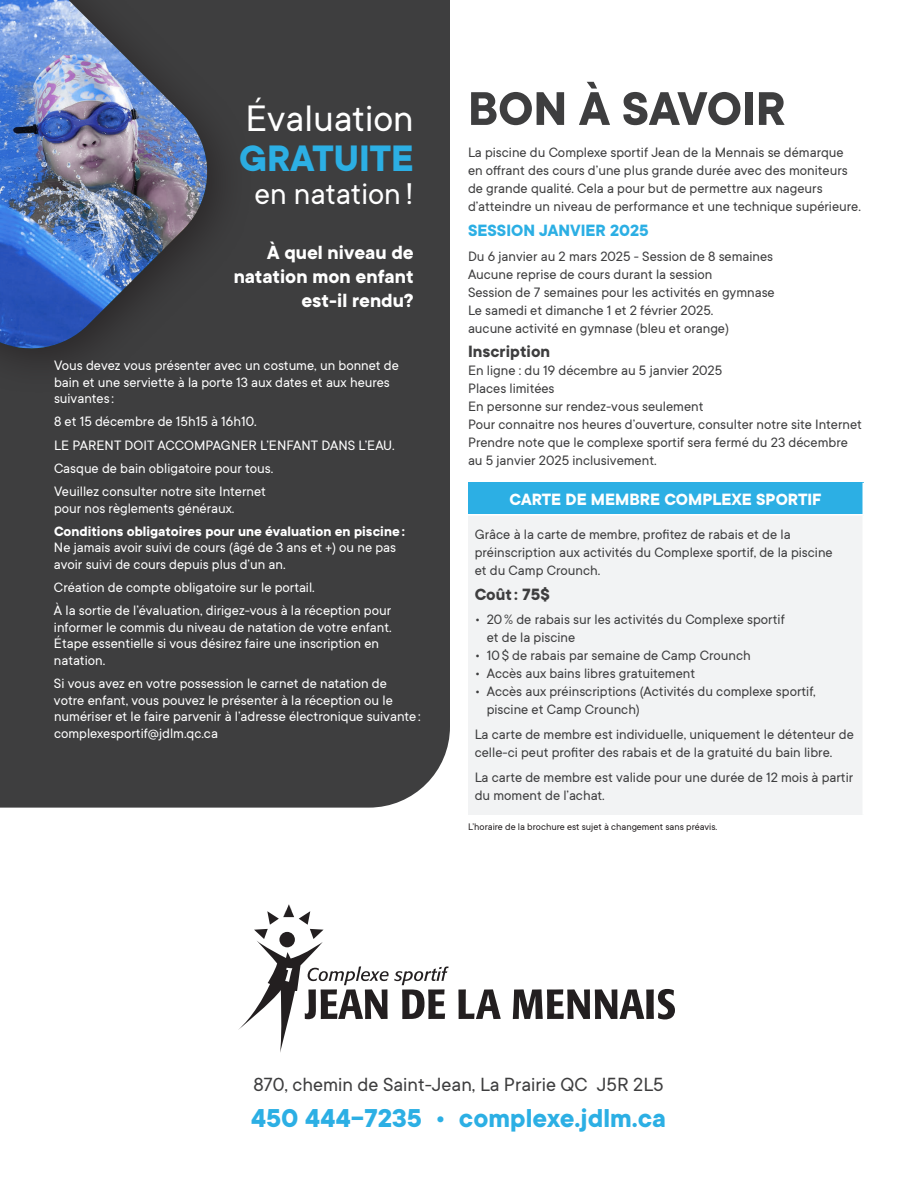
<style>
.page{position:relative;width:918px;height:1188px;background:#fff}
.page>*{position:absolute;margin:0;border:0;box-sizing:border-box;transform-origin:0 0}
.t1{font:700 51.9px "TT Commons";color:#3e3e3f}
.t2{font:40.5px/40.5px "TT Commons";color:#fff}
.t3{font:33px "TT Commons";color:#fff}
.t4{font:700 28.5px "TT Commons";color:#2cafe4}
.t5{font:700 21px/24px "TT Commons";color:#fff;text-align:right}
.t6{font:21px "TT Commons";color:#3e3e3f}
.t7{font:700 18px "TT Commons";color:#fff}
.t8{font:700 18px "TT Commons";color:#3e3e3f}
.t9{font:700 18px "TT Commons";color:#2cafe4}
.t10{font:15px/18px "TT Commons";color:#3e3e3f}
.t11{font:15px/16.5px "TT Commons";color:#fff}
.note{font:10.5px "TT Commons";color:#231f20}
.s1{font-weight:700;color:#2cafe4}
.s2{font-weight:700}
</style>
<div class="page">
<svg style="left:238px;top:904px;width:437px;height:149px"></svg>
<div style="left:279px;top:932px;width:16px;height:15px;background:#231f20;border-radius:50%"></div>
<div style="left:0;top:0;width:450px;height:808px;background:#3e3e3f"></div>
<div style="left:468px;top:483px;width:395px;height:32px;background:#2cafe4"></div>
<div style="left:468px;top:515px;width:395px;height:300px;background:#f2f3f4"></div>
<hr style="left:862px;top:483px;width:2px;height:31px;background:#fff">
<hr style="left:468px;top:514px;width:396px;height:2px;background:#fff">
<hr style="left:862px;top:516px;width:2px;height:299px;background:#fff">
<div style="left:0;top:0;width:253px;height:395px;background:#3e3e3f"></div>
<img style="left:0;top:0;width:215px;height:356px">
<p class="t2" style="left:239px;top:98px;width:176px">Évaluation<br><span class="s1">GRATUITE</span></p>
<p class="t3" style="left:254px;top:176px;width:161px">en natation!</p>
<p class="t5" style="left:234px;top:241px;width:181px">À quel niveau de natation mon enfant est-il rendu?</p>
<p class="t11" style="left:54px;top:357px;width:346px">Vous devez vous présenter avec un costume, un bonnet de bain et une serviette à la porte 13 aux dates et aux heures suivantes:</p>
<p class="t11" style="left:54px;top:414px;width:204px">8 et 15 décembre de 15h15 à 16h10.</p>
<p class="t11" style="left:54px;top:437px;width:342px">LE PARENT DOIT ACCOMPAGNER L’ENFANT DANS L’EAU.</p>
<p class="t11" style="left:54px;top:460px;width:221px">Casque de bain obligatoire pour tous.</p>
<p class="t11" style="left:54px;top:483px;width:214px">Veuillez consulter notre site Internet pour nos règlements généraux.</p>
<p class="t11" style="left:54px;top:523px;width:352px"><span class="s2">Conditions obligatoires pour une évaluation en piscine:<br></span>Ne jamais avoir suivi de cours (âgé de 3 ans et +) ou ne pas avoir suivi de cours depuis plus d’un an.</p>
<p class="t11" style="left:54px;top:579px;width:262px">Création de compte obligatoire sur le portail.</p>
<p class="t11" style="left:54px;top:603px;width:339px">À la sortie de l’évaluation, dirigez-vous à la réception pour informer le commis du niveau de natation de votre enfant.<br>Étape essentielle si vous désirez faire une inscription en natation.</p>
<p class="t11" style="left:54px;top:675px;width:368px">Si vous avez en votre possession le carnet de natation de votre enfant, vous pouvez le présenter à la réception ou le numériser et le faire parvenir à l’adresse électronique suivante : complexesportif@jdlm.qc.ca</p>
<p class="t1" style="left:468px;top:80px;width:319px">BON À SAVOIR</p>
<p class="t10" style="left:468px;top:144px;width:394px">La piscine du Complexe sportif Jean de la Mennais se démarque en offrant des cours d’une plus grande durée avec des moniteurs de grande qualité. Cela a pour but de permettre aux nageurs d’atteindre un niveau de performance et une technique supérieure.</p>
<p class="t9" style="left:468px;top:220px;width:182px">SESSION JANVIER 2025</p>
<p class="t10" style="left:468px;top:247px;width:307px">Du 6 janvier au 2 mars 2025 - Session de 8 semaines</p>
<p class="t10" style="left:468px;top:265px;width:246px">Aucune reprise de cours durant la session</p>
<p class="t10" style="left:468px;top:283px;width:308px">Session de 7 semaines pour les activités en gymnase</p>
<p class="t10" style="left:468px;top:301px;width:263px">Le samedi et dimanche 1 et 2 février 2025. aucune activité en gymnase (bleu et orange)</p>
<p class="t8" style="left:468px;top:342px;width:84px">Inscription</p>
<p class="t10" style="left:468px;top:362px;width:256px">En ligne : du 19 décembre au 5 janvier 2025</p>
<p class="t10" style="left:468px;top:380px;width:88px">Places limitées</p>
<p class="t10" style="left:468px;top:398px;width:237px">En personne sur rendez-vous seulement</p>
<p class="t10" style="left:468px;top:416px;width:396px">Pour connaitre nos heures d’ouverture, consulter notre site Internet<br>Prendre note que le complexe sportif sera fermé du 23 décembre au 5 janvier 2025 inclusivement.</p>
<p class="t7" style="left:510px;top:490px;width:313px">CARTE DE MEMBRE COMPLEXE SPORTIF</p>
<p class="t10" style="left:475px;top:525px;width:359px">Grâce à la carte de membre, profitez de rabais et de la préinscription aux activités du Complexe sportif, de la piscine et du Camp Crounch.</p>
<p class="t8" style="left:475px;top:584px;width:77px">Coût: 75$</p>
<p class="t10" style="left:487px;top:611px;width:300px;text-indent:-12px">• 20% de rabais sur les activités du Complexe sportif et de la piscine</p>
<p class="t10" style="left:475px;top:647px;width:278px">• 10$ de rabais par semaine de Camp Crounch</p>
<p class="t10" style="left:475px;top:665px;width:222px">• Accès aux bains libres gratuitement</p>
<p class="t10" style="left:487px;top:683px;width:331px;text-indent:-12px">• Accès aux préinscriptions (Activités du complexe sportif, piscine et Camp Crounch)</p>
<p class="t10" style="left:475px;top:726px;width:381px">La carte de membre est individuelle, uniquement le détenteur de celle-ci peut profiter des rabais et de la gratuité du bain libre.</p>
<p class="t10" style="left:475px;top:768px;width:380px">La carte de membre est valide pour une durée de 12 mois à partir du moment de l’achat.</p>
<p class="note" style="left:468px;top:821px;width:251px">L’horaire de la brochure est sujet à changement sans préavis.</p>
<p class="t6" style="left:254px;top:1073px;width:412px">870, chemin de Saint-Jean, La Prairie QC J5R 2L5</p>
<p class="t4" style="left:251px;top:1103px;width:416px">450 444-7235 • complexe.jdlm.ca</p>
</div>
